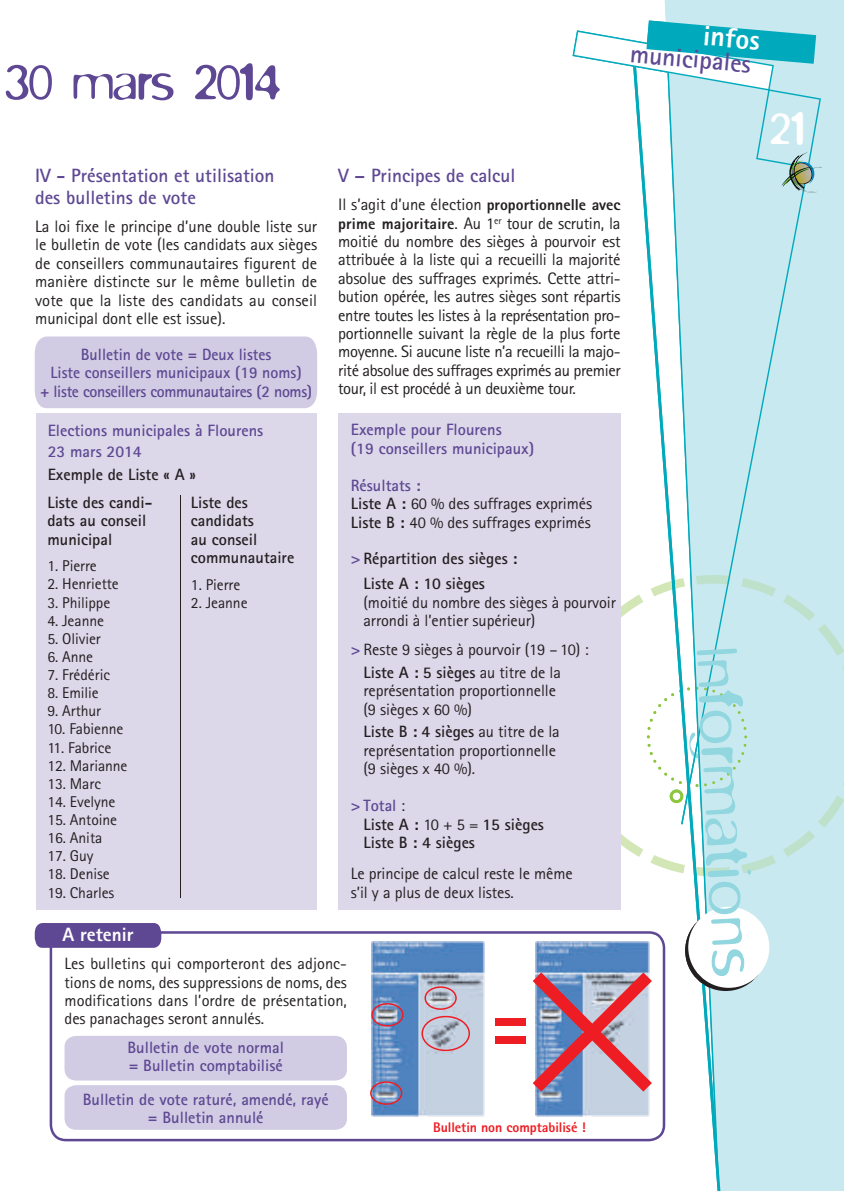
<style>
.page{position:relative;width:844px;height:1191px;background:#fff}
.page>*{position:absolute;margin:0;border:0;box-sizing:border-box;transform-origin:0 0}
.t1{font:300 67.2px "Blur";color:#92d6df}
.t2{font:300 56px "Blur";letter-spacing:-.045em;color:#5e4893}
.t3{font:300 49.88px "Blur";color:#fff}
.t4{font:800 28.18px "Rotis Sans Serif Std";color:#fff}
.t5{font:700 25.38px "Rotis Sans Serif Std";color:#5e4893}
.t6{font:700 19.25px/21.7px "Rotis Sans Serif Std";color:#5e4893}
.t7{font:800 19.25px "Rotis Sans Serif Std";color:#fff}
.t8{font:16.62px/18.4px "Rotis Sans Serif Std";letter-spacing:-.015em;color:#231f20;text-align:justify}
.t9{font:16.45px/18.4px "Rotis Sans Serif Std";letter-spacing:-.005em;color:#231f20}
.t10{font:700 16.45px/18.4px "Rotis Sans Serif Std";color:#5e4893}
.t11{font:700 16.45px/18.4px "Rotis Sans Serif Std";color:#231f20}
.t12{font:15.58px "Rotis Sans Serif Std";letter-spacing:-.005em;color:#231f20}
.t13{font:800 13.83px "Rotis Sans Serif Std";letter-spacing:-.005em;color:#ee1d23}
.s1{font-weight:800;font-size:15.75px}
.s2{font-weight:700;color:#5e4893}
.s3{font-weight:700}
.s4{font-weight:800;color:#5e4893}
.s5{color:#5e4893}
.s6{font-weight:400}
</style>
<div class="page">
<div style="left:664px;top:0;width:179px;height:1191px;background:#c8e9ef"></div>
<svg style="left:620px;top:575px;width:223px;height:301px"></svg>
<svg style="left:632px;top:193px;width:89px;height:998px"></svg>
<svg style="left:681px;top:193px;width:127px;height:631px;background:#c5e8ed"></svg>
<svg style="left:685px;top:910px;width:81px;height:81px"></svg>
<div style="left:688px;top:906px;width:81px;height:81px;background:#fff;border-radius:50%"></div>
<svg style="left:572px;top:20px;width:249px;height:173px"></svg>
<svg style="left:50px;top:931px;width:615px;height:210px"></svg>
<div style="left:35px;top:336px;width:282px;height:72px;background:#d1cce3"></div>
<div style="left:64px;top:1035px;width:283px;height:45px;background:#d1cce3;border-radius:11px"></div>
<div style="left:64px;top:1085px;width:283px;height:44px;background:#d1cce3;border-radius:11px"></div>
<div style="left:36px;top:413px;width:281px;height:496px;background:#dcd7e9"></div>
<div style="left:338px;top:413px;width:282px;height:496px;background:#dcd7e9"></div>
<hr style="left:180px;top:495px;width:1px;height:403px;background:#231f20">
<div style="left:495px;top:1017px;width:30px;height:8px;background:#ee1d23"></div>
<div style="left:495px;top:1036px;width:30px;height:7px;background:#ee1d23"></div>
<img style="left:535px;top:942px;width:114px;height:174px">
<svg style="left:532px;top:972px;width:119px;height:119px;background:#b390a7"></svg>
<img style="left:371px;top:942px;width:113px;height:174px">
<svg style="left:424px;top:986px;width:32px;height:23px"></svg>
<svg style="left:371px;top:1003px;width:32px;height:23px"></svg>
<svg style="left:370px;top:1081px;width:32px;height:23px"></svg>
<svg style="left:421px;top:1015px;width:49px;height:36px;background:#bdb1c0"></svg>
<div style="left:35px;top:923px;width:126px;height:24px;background:#5e4893"></div>
<h2 class="t2" style="left:3px;top:60px;width:280px">30 mars 2014</h2>
<h3 class="t4" style="left:704px;top:24px;width:58px;rotate:5deg">infos</h3>
<h3 class="t5" style="left:631px;top:43px;width:123px;rotate:5deg">municipales</h3>
<h3 class="t4" style="left:707px;top:25px;width:53px;rotate:5deg">titre</h3>
<h3 class="t5" style="left:707px;top:49px;width:46px;rotate:5deg">titre</h3>
<p class="t6" style="left:35px;top:166px;width:241px">IV - Présentation et utilisation des bulletins de vote</p>
<p class="t8" style="left:35px;top:218px;width:283px">La loi fixe le principe d’une double liste sur le bulletin de vote (les candidats aux sièges de conseillers communautaires figurent de manière distincte sur le même bulletin de vote que la liste des candidats au conseil municipal dont elle est issue).</p>
<p class="t10" style="left:40px;top:346px;width:273px;text-align:center">Bulletin de vote = Deux listes<br>Liste conseillers municipaux (19 noms)<br>+ liste conseillers communautaires (2 noms)</p>
<p class="t10" style="left:48px;top:421px;width:217px;line-height:20.8px">Elections municipales à Flourens<br>23 mars 2014</p>
<p class="t11" style="left:48px;top:466px;width:150px">Exemple de Liste « A »</p>
<p class="t11" style="left:47px;top:494px;width:106px">Liste des candi&shy;dats au conseil municipal</p>
<p class="t12" style="left:47px;top:559px;width:51px">1. Pierre</p>
<p class="t12" style="left:47px;top:577px;width:73px">2. Henriette</p>
<p class="t12" style="left:47px;top:595px;width:64px">3. Philippe</p>
<p class="t12" style="left:47px;top:614px;width:58px">4. Jeanne</p>
<p class="t12" style="left:47px;top:632px;width:55px">5. Olivier</p>
<p class="t12" style="left:47px;top:650px;width:47px">6. Anne</p>
<p class="t12" style="left:47px;top:668px;width:64px">7. Frédéric</p>
<p class="t12" style="left:47px;top:686px;width:53px">8. Emilie</p>
<p class="t12" style="left:47px;top:704px;width:55px">9. Arthur</p>
<p class="t12" style="left:47px;top:722px;width:78px">10. Fabienne</p>
<p class="t12" style="left:47px;top:740px;width:66px">11. Fabrice</p>
<p class="t12" style="left:47px;top:758px;width:82px">12. Marianne</p>
<p class="t12" style="left:47px;top:777px;width:55px">13. Marc</p>
<p class="t12" style="left:47px;top:795px;width:70px">14. Evelyne</p>
<p class="t12" style="left:47px;top:813px;width:71px">15. Antoine</p>
<p class="t12" style="left:47px;top:831px;width:56px">16. Anita</p>
<p class="t12" style="left:47px;top:849px;width:48px">17. Guy</p>
<p class="t12" style="left:47px;top:867px;width:64px">18. Denise</p>
<p class="t12" style="left:47px;top:885px;width:68px">19. Charles</p>
<p class="t7" style="left:63px;top:927px;width:72px">A retenir</p>
<p class="t11" style="left:191px;top:494px;width:105px">Liste des candidats<br>au conseil communautaire</p>
<p class="t12" style="left:191px;top:578px;width:51px">1. Pierre</p>
<p class="t12" style="left:191px;top:596px;width:58px">2. Jeanne</p>
<p class="t6" style="left:338px;top:166px;width:179px">V – Principes de calcul</p>
<p class="t8" style="left:338px;top:196px;width:284px">Il s’agit d’une élection <span class="s1">proportionnelle avec prime majoritaire</span>. Au 1<sup>er</sup> tour de scrutin, la moitié du nombre des sièges à pourvoir est attribuée à la liste qui a recueilli la majorité absolue des suffrages exprimés. Cette attri&shy;bution opérée, les autres sièges sont répartis entre toutes les listes à la représentation pro&shy;portionnelle suivant la règle de la plus forte moyenne. Si aucune liste n’a recueilli la majo&shy;rité absolue des suffrages exprimés au premier tour, il est procédé à un deuxième tour.</p>
<p class="t10" style="left:351px;top:421px;width:185px">Exemple pour Flourens<br>(19 conseillers municipaux)</p>
<p class="t9" style="left:351px;top:477px;width:243px"><span class="s2">Résultats :<br></span><span class="s3">Liste A :</span> 60 % des suffrages exprimés<br><span class="s3">Liste B :</span> 40 % des suffrages exprimés</p>
<p class="t11" style="left:363px;top:547px;width:155px;line-height:24.8px;text-indent:-13px"><span class="s4">&gt;</span> Répartition des sièges :<br>Liste A : 10 sièges</p>
<p class="t9" style="left:363px;top:594px;width:254px">(moitié du nombre des sièges à pourvoir arrondi à l’entier supérieur)</p>
<p class="t9" style="left:363px;top:639px;width:226px;line-height:22.6px;text-indent:-13px"><span class="s4">&gt;</span> Reste 9 sièges à pourvoir (19 – 10) :<br><span class="s3">Liste A : 5 sièges</span> au titre de la</p>
<p class="t9" style="left:363px;top:682px;width:194px">représentation proportionnelle (9 sièges x 60 %)</p>
<p class="t9" style="left:363px;top:723px;width:198px"><span class="s3">Liste B : 4 sièges</span> au titre de la représentation proportionnelle (9 sièges x 40 %).</p>
<p class="t11" style="left:363px;top:797px;width:182px;text-indent:-13px"><span class="s4">&gt;</span> <span class="s5">Total</span> <span class="s6">:<br></span>Liste A : <span class="s6">10 + 5 =</span> 15 sièges<br>Liste B : 4 sièges</p>
<p class="t9" style="left:351px;top:865px;width:223px">Le principe de calcul reste le même s’il y a plus de deux listes.</p>
<p class="t9" style="left:64px;top:955px;width:284px;text-align:justify">Les bulletins qui comporteront des adjonc&shy;tions de noms, des suppressions de noms, des modifications dans l’ordre de présentation, des panachages seront annulés.</p>
<p class="t10" style="left:127px;top:1039px;width:158px">Bulletin de vote normal = Bulletin comptabilisé</p>
<p class="t10" style="left:83px;top:1090px;width:247px;text-align:center">Bulletin de vote raturé, amendé, rayé = Bulletin annulé</p>
<p class="t13" style="left:433px;top:1122px;width:154px">Bulletin non comptabilisé !</p>
<h1 class="t1" style="left:742px;top:644px;width:333px;rotate:87deg">Informations</h1>
<h1 class="t1" style="left:745px;top:694px;width:273px;rotate:87deg">agenda 21</h1>
<h3 class="t3" style="left:767px;top:110px;width:38px">21</h3>
</div>
